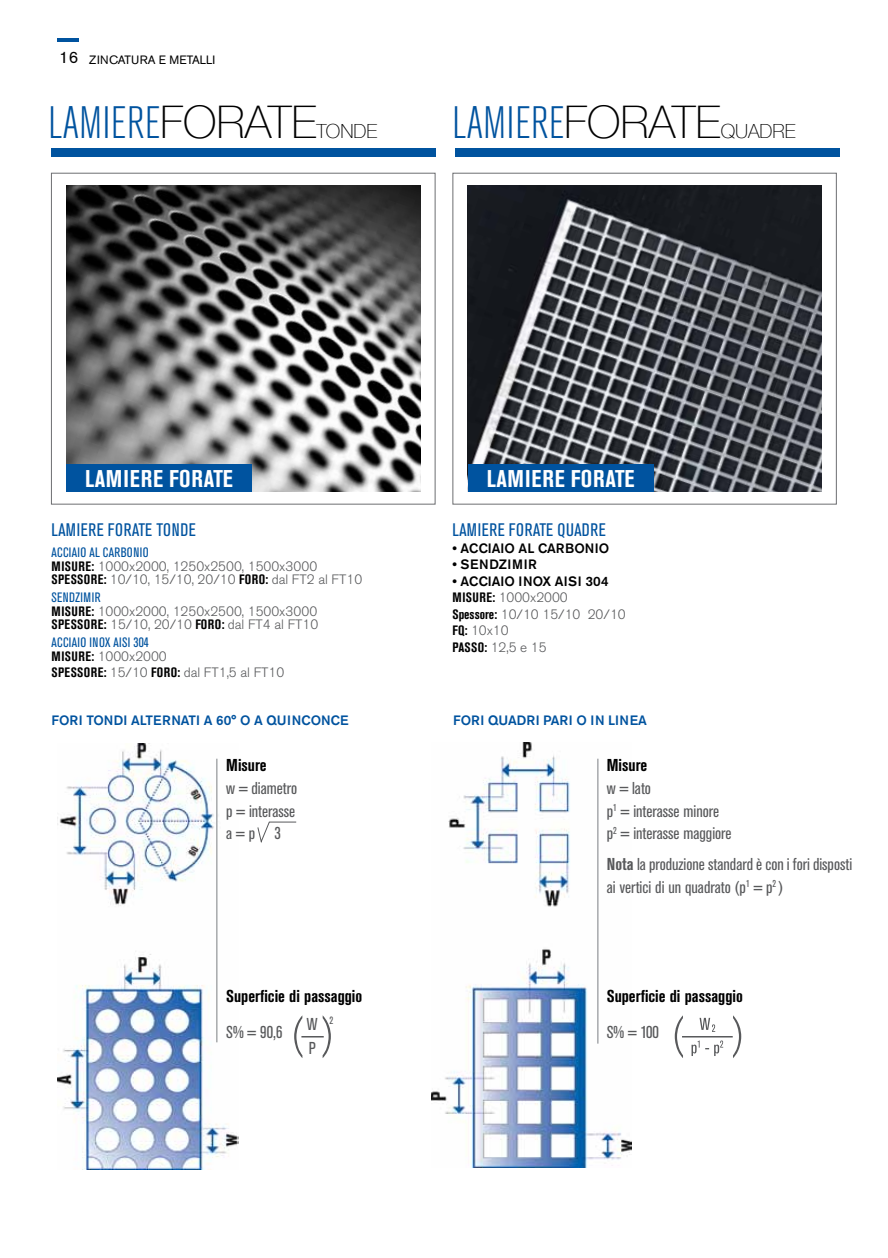
<style>
.page{position:relative;width:888px;height:1258px;background:#fff}
.page>*{position:absolute;margin:0;border:0;box-sizing:border-box;transform-origin:0 0}
.t1{font:300 condensed 45px "Akzidenz Grotesk BE";letter-spacing:.02em;color:#00539f}
.t2{font:700 condensed 24px "Akzidenz Grotesk BE";letter-spacing:.03em;color:#fff}
.t3{font:100 19.5px "Helvetica Neue";color:#000}
.t4{font:condensed 18px "Akzidenz Grotesk BE";letter-spacing:.02em;color:#00539f}
.t5{font:condensed 17.1px/22.8px "Akzidenz Grotesk BE";color:#58595b}
.t6{font:700 condensed 17.1px "Akzidenz Grotesk BE";color:#000}
.t7{font:300 13.5px/13.5px "Akzidenz Grotesk BE";color:#58595b}
.t8{font:500 13.5px "Akzidenz Grotesk BE";color:#00539f}
.t9{font:condensed 13.5px/13.5px "Akzidenz Grotesk BE";letter-spacing:.02em;color:#00539f}
.t10{font:500 13.5px "Akzidenz Grotesk BE";color:#000}
.t11{font:500 13.5px "Akzidenz Grotesk BE";letter-spacing:.04em;color:#000}
.t12{font:12px "Akzidenz Grotesk BE";color:#000}
.t13{font:condensed 10.5px "Akzidenz Grotesk BE";color:#58595b}
.s1{font-size:16.5px}
.s2{font-family:"Helvetica Neue";font-weight:100;font-stretch:normal;color:#000}
.s3{font-weight:400;font-stretch:condensed;color:#00539f}
.s4{font-weight:700;font-stretch:condensed;color:#000}
.s5{font-weight:700;color:#000}
.s6{font-weight:300;font-stretch:normal;color:#58595b}
.s7{font-weight:500;color:#000}
.s8{font-weight:700}
</style>
<div class="page">
<div style="left:51px;top:173px;width:384px;height:331px;border:1px solid #6d6e71"></div>
<div style="left:452px;top:173px;width:385px;height:331px;border:1px solid #6d6e71"></div>
<div style="left:455px;top:148px;width:384px;height:8px;background:#00539f"></div>
<hr style="left:58px;top:38px;width:21px;height:4px;background:#00539f">
<div style="left:51px;top:148px;width:384px;height:8px;background:#00539f"></div>
<img style="left:58px;top:743px;width:181px;height:426px">
<img style="left:431px;top:743px;width:200px;height:424px">
<img style="left:468px;top:186px;width:353px;height:305px">
<img style="left:66px;top:186px;width:354px;height:305px">
<div style="left:66px;top:464px;width:186px;height:27px;background:#00539f"></div>
<div style="left:468px;top:464px;width:186px;height:27px;background:#00539f"></div>
<svg style="left:257px;top:821px;width:40px;height:22px"></svg>
<svg style="left:294px;top:1015px;width:37px;height:43px"></svg>
<svg style="left:675px;top:1015px;width:8px;height:43px"></svg>
<svg style="left:733px;top:1015px;width:8px;height:43px"></svg>
<hr style="left:682px;top:1036px;width:51px;height:1px;background:#58595b">
<svg style="left:699px;top:1018px;width:16px;height:14px"></svg>
<svg style="left:691px;top:1040px;width:32px;height:16px"></svg>
<hr style="left:216px;top:759px;width:2px;height:283px;background:#a7a9ac">
<hr style="left:597px;top:759px;width:2px;height:284px;background:#a7a9ac">
<p class="t12" style="left:59px;top:53px;width:157px"><span class="s1">16</span> ZINCATURA E METALLI</p>
<h1 class="t1" style="left:48px;top:98px;width:270px">LAMIERE<span class="s2">FORATE</span></h1>
<h3 class="t3" style="left:317px;top:116px;width:62px">TONDE</h3>
<h1 class="t1" style="left:452px;top:98px;width:270px">LAMIERE<span class="s2">FORATE</span></h1>
<h3 class="t3" style="left:721px;top:116px;width:77px">QUADRE</h3>
<h2 class="t2" style="left:85px;top:465px;width:149px">LAMIERE FORATE</h2>
<h2 class="t2" style="left:487px;top:465px;width:149px">LAMIERE FORATE</h2>
<h3 class="t4" style="left:51px;top:520px;width:146px">LAMIERE FORATE TONDE</h3>
<p class="t7" style="left:51px;top:546px;width:312px"><span class="s3">ACCIAIO AL CARBONIO<br></span><span class="s4">MISURE:</span> 1000x2000, 1250x2500, 1500x3000<br><span class="s4">SPESSORE:</span> 10/10, 15/10, 20/10 <span class="s4">FORO:</span> dal FT2 al FT10</p>
<p class="t7" style="left:51px;top:591px;width:268px"><span class="s3">SENDZIMIR<br></span><span class="s4">MISURE:</span> 1000x2000, 1250x2500, 1500x3000<br><span class="s4">SPESSORE:</span> 15/10, 20/10 <span class="s4">FORO:</span> dal FT4 al FT10</p>
<p class="t9" style="left:51px;top:636px;width:117px">ACCIAIO INOX AISI 304<br><span class="s5">MISURE:</span> <span class="s6">1000x2000</span></p>
<p class="t7" style="left:51px;top:666px;width:234px"><span class="s4">SPESSORE:</span> 15/10 <span class="s4">FORO:</span> dal FT1,5 al FT10</p>
<p class="t8" style="left:51px;top:712px;width:299px">FORI TONDI ALTERNATI A 60° O A QUINCONCE</p>
<p class="t6" style="left:226px;top:755px;width:42px">Misure</p>
<p class="t5" style="left:226px;top:777px;width:72px;text-align:justify">w = diametro p = interasse a = p 3</p>
<p class="t6" style="left:226px;top:987px;width:137px">Superficie di passaggio</p>
<p class="t5" style="left:226px;top:1021px;width:58px">S% = 90,6</p>
<p class="t5" style="left:307px;top:1012px;width:12px;line-height:24px">W<br>P</p>
<p class="t13" style="left:330px;top:1014px;width:5px">2</p>
<h3 class="t4" style="left:452px;top:520px;width:155px">LAMIERE FORATE QUADRE</h3>
<p class="t10" style="left:452px;top:540px;width:158px">• ACCIAIO AL CARBONIO</p>
<p class="t11" style="left:452px;top:556px;width:86px">• SENDZIMIR</p>
<p class="t7" style="left:452px;top:573px;width:175px;line-height:16.5px"><span class="s7">• ACCIAIO INOX AISI 304<br></span><span class="s4">MISURE:</span> 1000x2000<br><span class="s4">Spessore:</span> 10/10 15/10 20/10<br><span class="s4">FQ:</span> 10x10<br><span class="s4">PASSO:</span> 12,5 e 15</p>
<p class="t8" style="left:453px;top:712px;width:195px">FORI QUADRI PARI O IN LINEA</p>
<p class="t6" style="left:607px;top:755px;width:42px">Misure</p>
<p class="t5" style="left:607px;top:777px;width:126px">w = lato<br>p<sup>1</sup> = interasse minore p<sup>2</sup> = interasse maggiore</p>
<p class="t5" style="left:607px;top:853px;width:247px"><span class="s8">Nota</span> la produzione standard è con i fori disposti ai vertici di un quadrato (p<sup>1</sup> = p<sup>2</sup> )</p>
<p class="t6" style="left:607px;top:987px;width:137px">Superficie di passaggio</p>
<p class="t5" style="left:607px;top:1021px;width:53px">S% = 100</p>
</div>
